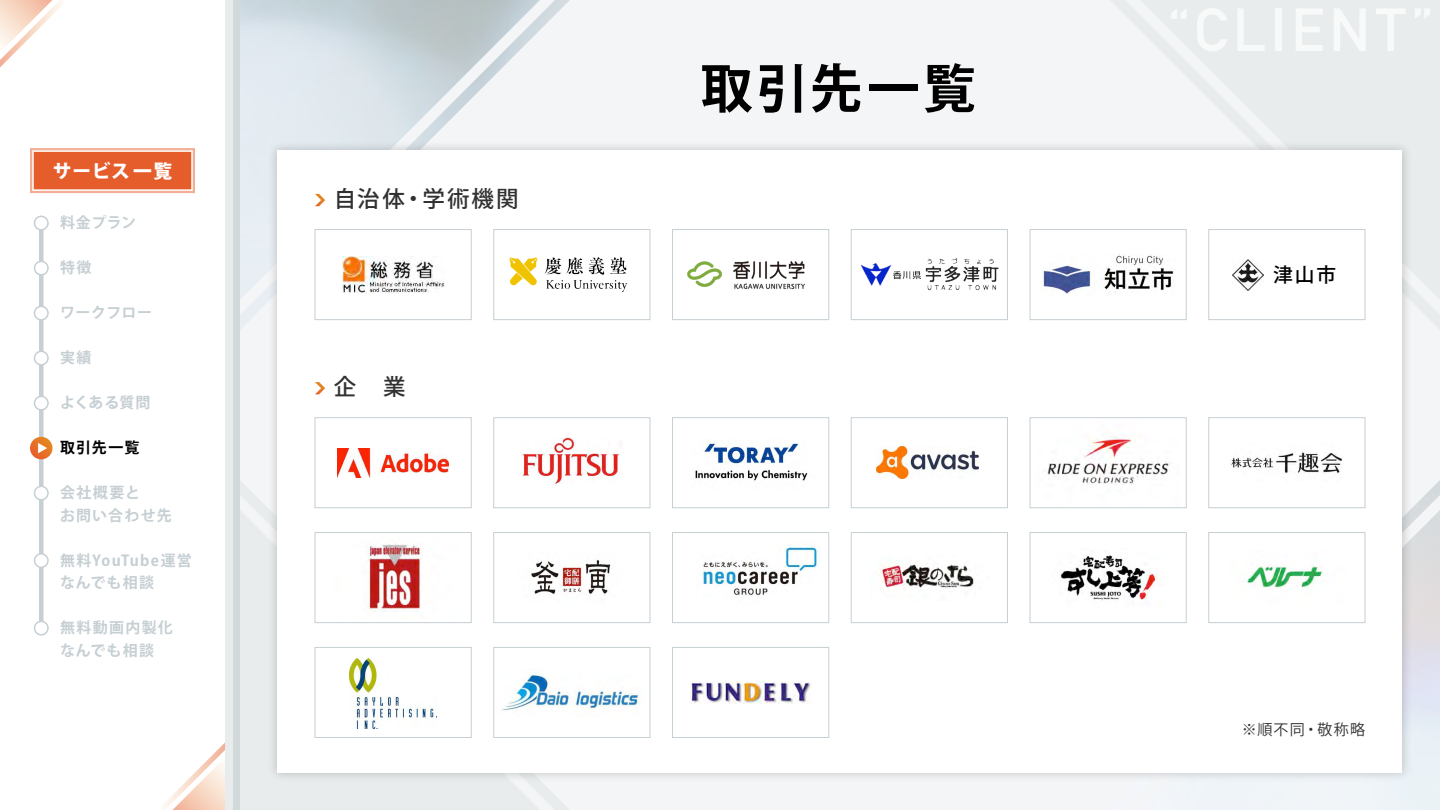
<style>
.page{position:relative;width:1440px;height:810px;background:#fff}
.page>*{position:absolute;margin:0;border:0;box-sizing:border-box;transform-origin:0 0}
.t1{font:700 52.5px "Koz Go Pr 6 N";letter-spacing:.06em;color:#000}
.t2{font:500 22.5px "Koz Go Pr 6 N";letter-spacing:.09em;color:#313131}
.t3{font:500 19.73px "Koz Go Pr 6 N";color:#000}
.t4{font:800 18.75px "Koz Go Pr 6 N";letter-spacing:.06em;color:#fff}
.t5{font:700 15px/22.5px "Koz Go Pr 6 N";letter-spacing:.07em;color:#c6cfd3}
.t6{font:15px "Koz Go Pr 6 N";letter-spacing:.085em;color:#313131}
.t7{font:700 15px "Koz Go Pr 6 N";letter-spacing:.075em;color:#000}
</style>
<div class="page">
<div style="left:278px;top:150px;width:1124px;height:622px;background:#fff"></div>
<svg style="left:315px;top:194px;width:10px;height:12px"></svg>
<svg style="left:315px;top:382px;width:10px;height:12px"></svg>
<img style="left:338px;top:448px;width:111px;height:29px">
<img style="left:1231px;top:452px;width:112px;height:22px">
<img style="left:877px;top:447px;width:102px;height:32px">
<img style="left:690px;top:682px;width:121px;height:21px">
<img style="left:531px;top:560px;width:80px;height:35px">
<img style="left:879px;top:562px;width:95px;height:28px">
<img style="left:1060px;top:555px;width:97px;height:48px">
<img style="left:342px;top:256px;width:102px;height:37px">
<img style="left:368px;top:544px;width:53px;height:68px">
<img style="left:349px;top:658px;width:88px;height:70px">
<img style="left:502px;top:674px;width:137px;height:36px">
<img style="left:510px;top:258px;width:117px;height:34px">
<img style="left:695px;top:442px;width:113px;height:39px">
<img style="left:1243px;top:565px;width:80px;height:25px">
<img style="left:522px;top:437px;width:97px;height:46px">
<img style="left:703px;top:546px;width:115px;height:50px">
<img style="left:687px;top:261px;width:118px;height:29px">
<img style="left:861px;top:259px;width:137px;height:32px">
<img style="left:1042px;top:254px;width:132px;height:40px">
<img style="left:1233px;top:259px;width:31px;height:31px">
<img style="left:1047px;top:437px;width:123px;height:48px">
<div style="left:315px;top:417px;width:156px;height:91px;border:1px solid #c6cfd3"></div>
<div style="left:1209px;top:417px;width:156px;height:91px;border:1px solid #c6cfd3"></div>
<div style="left:851px;top:417px;width:157px;height:91px;border:1px solid #c6cfd3"></div>
<div style="left:672px;top:647px;width:157px;height:91px;border:1px solid #c6cfd3"></div>
<div style="left:494px;top:532px;width:156px;height:91px;border:1px solid #c6cfd3"></div>
<div style="left:851px;top:532px;width:157px;height:91px;border:1px solid #c6cfd3"></div>
<div style="left:1030px;top:532px;width:156px;height:91px;border:1px solid #c6cfd3"></div>
<div style="left:315px;top:229px;width:156px;height:91px;border:1px solid #c6cfd3"></div>
<div style="left:1209px;top:229px;width:156px;height:91px;border:1px solid #c6cfd3"></div>
<div style="left:315px;top:532px;width:156px;height:91px;border:1px solid #c6cfd3"></div>
<div style="left:315px;top:647px;width:156px;height:91px;border:1px solid #c6cfd3"></div>
<div style="left:494px;top:647px;width:156px;height:91px;border:1px solid #c6cfd3"></div>
<div style="left:494px;top:229px;width:156px;height:91px;border:1px solid #c6cfd3"></div>
<div style="left:672px;top:417px;width:157px;height:91px;border:1px solid #c6cfd3"></div>
<div style="left:1209px;top:532px;width:156px;height:91px;border:1px solid #c6cfd3"></div>
<div style="left:494px;top:417px;width:156px;height:91px;border:1px solid #c6cfd3"></div>
<div style="left:672px;top:532px;width:157px;height:91px;border:1px solid #c6cfd3"></div>
<div style="left:672px;top:229px;width:157px;height:91px;border:1px solid #c6cfd3"></div>
<div style="left:851px;top:229px;width:157px;height:91px;border:1px solid #c6cfd3"></div>
<div style="left:1030px;top:229px;width:156px;height:91px;border:1px solid #c6cfd3"></div>
<div style="left:1030px;top:417px;width:156px;height:91px;border:1px solid #c6cfd3"></div>
<div style="left:232px;top:0;width:8px;height:810px;background:#d2d9db"></div>
<div style="left:225px;top:0;width:7px;height:810px;background:#e8eced"></div>
<svg style="left:164px;top:742px;width:61px;height:68px"></svg>
<svg style="left:0;top:0;width:62px;height:68px"></svg>
<svg style="left:30px;top:148px;width:165px;height:45px;background:#e9744a"></svg>
<div style="left:39px;top:223px;width:5px;height:405px;background:#c6cfd3"></div>
<svg style="left:34px;top:216px;width:15px;height:15px"></svg>
<svg style="left:34px;top:261px;width:15px;height:15px"></svg>
<svg style="left:34px;top:306px;width:15px;height:15px"></svg>
<svg style="left:34px;top:351px;width:15px;height:15px"></svg>
<svg style="left:34px;top:396px;width:15px;height:15px"></svg>
<svg style="left:34px;top:486px;width:15px;height:15px"></svg>
<svg style="left:34px;top:553px;width:15px;height:15px"></svg>
<svg style="left:34px;top:621px;width:15px;height:15px"></svg>
<svg style="left:30px;top:437px;width:22px;height:22px"></svg>
<svg style="left:34px;top:441px;width:15px;height:15px"></svg>
<p class="t4" style="left:53px;top:161px;width:121px">サービス一覧</p>
<p class="t5" style="left:60px;top:212px;width:78px">料金プラン</p>
<p class="t5" style="left:60px;top:257px;width:33px">特徴</p>
<p class="t5" style="left:60px;top:302px;width:94px">ワークフロー</p>
<p class="t5" style="left:60px;top:347px;width:33px">実績</p>
<p class="t5" style="left:60px;top:392px;width:92px">よくある質問</p>
<p class="t7" style="left:60px;top:439px;width:81px">取引先一覧</p>
<p class="t5" style="left:60px;top:482px;width:113px">会社概要と<br>お問い合わせ先</p>
<p class="t5" style="left:60px;top:549px;width:133px">無料YouTube運営なんでも相談</p>
<p class="t5" style="left:60px;top:617px;width:114px">無料動画内製化なんでも相談</p>
<h2 class="t2" style="left:334px;top:186px;width:186px">自治体・学術機関</h2>
<h2 class="t2" style="left:334px;top:374px;width:73px">企　業</h2>
<h1 class="t1" style="left:701px;top:59px;width:277px">取引先一覧</h1>
<h3 class="t3" style="left:1273px;top:263px;width:65px">津山市</h3>
<p class="t6" style="left:1242px;top:721px;width:125px">※順不同・敬称略</p>
</div>
